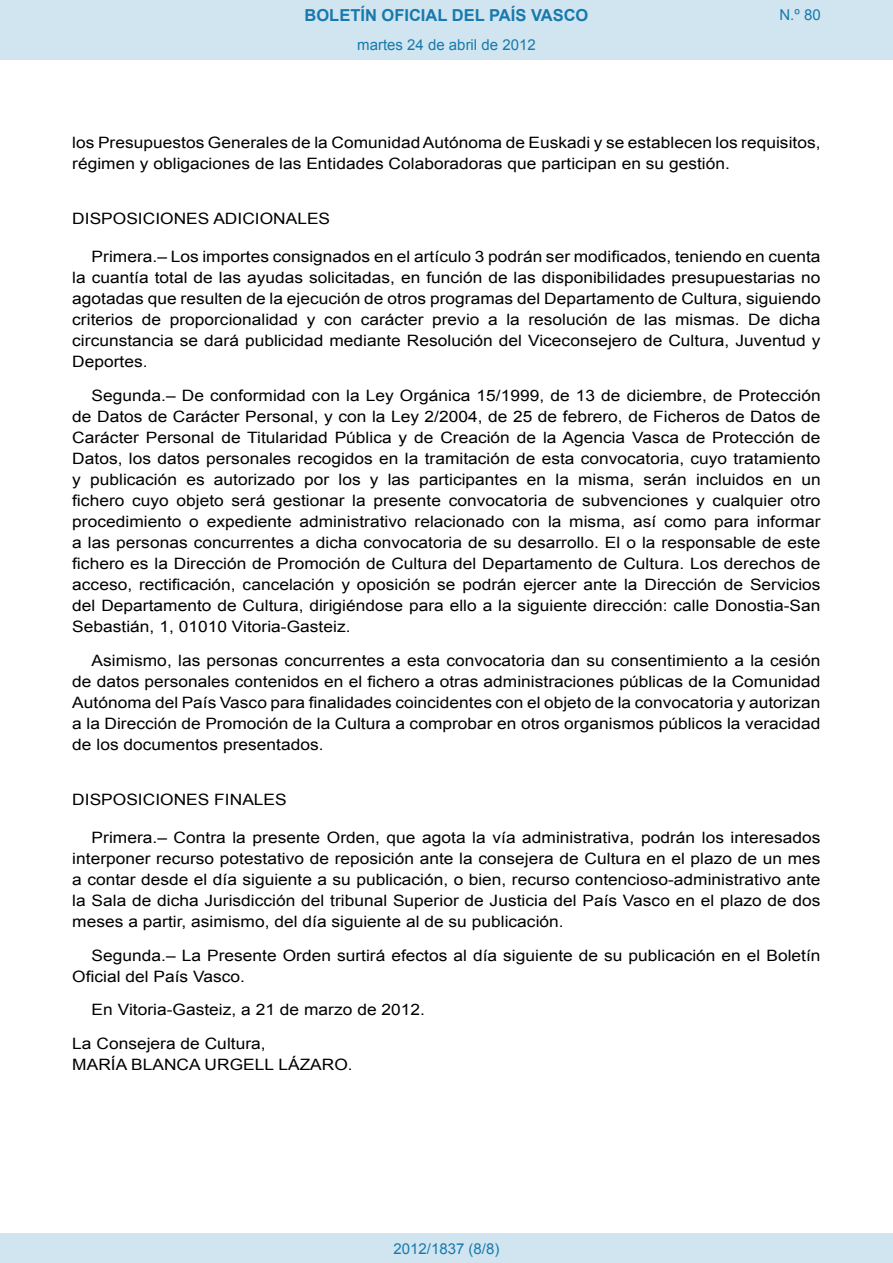
<style>
.page{position:relative;width:893px;height:1263px;background:#fff}
.page>*{position:absolute;margin:0;border:0;box-sizing:border-box;transform-origin:0 0}
.t1{font:700 16.5px "Arial";color:#1879ad}
.BOPVDetalle{font:15.6px/21px "Arial";color:#000;text-align:justify;scale:1.11 1}
.BOPVDisposicion{font:15.6px "Arial";color:#000;scale:1.11 1}
.BOPVFirmaLugFec{font:15.6px "Arial";color:#000;scale:1.11 1}
.BOPVFirmaNombre{font:15.6px "Arial";color:#000;scale:1.11 1}
.BOPVFirmaPuesto{font:15.6px "Arial";color:#000;scale:1.11 1}
.Paginacion_Centro{font:15px "Arial";color:#1879ad}
</style>
<div class="page">
<div style="left:0;top:0;width:893px;height:60px;background:#d0e5f0"></div>
<div style="left:0;top:1233px;width:893px;height:30px;background:#d0e5f0"></div>
<p class="t1" style="left:305px;top:4px;width:285px">BOLETÍN OFICIAL DEL PAÍS VASCO</p>
<p class="Paginacion_Centro" style="left:357px;top:35px;width:180px">martes 24 de abril de 2012</p>
<p class="Paginacion_Centro" style="left:779px;top:5px;width:43px">N.º 80</p>
<p class="BOPVDetalle" style="left:72px;top:132px;width:676px">los Presupuestos Generales de la Comunidad Autónoma de Euskadi y se establecen los requisitos, régimen y obligaciones de las Entidades Colaboradoras que participan en su gestión.</p>
<p class="BOPVDisposicion" style="left:72px;top:208px;width:234px">DISPOSICIONES ADICIONALES</p>
<p class="BOPVDetalle" style="left:72px;top:246px;width:676px;text-indent:19px">Primera.– Los importes consignados en el artículo 3 podrán ser modificados, teniendo en cuenta la cuantía total de las ayudas solicitadas, en función de las disponibilidades presupuestarias no agotadas que resulten de la ejecución de otros programas del Departamento de Cultura, siguiendo criterios de proporcionalidad y con carácter previo a la resolución de las mismas. De dicha circunstancia se dará publicidad mediante Resolución del Viceconsejero de Cultura, Juventud y Deportes.</p>
<p class="BOPVDetalle" style="left:72px;top:385px;width:676px;text-indent:19px">Segunda.– De conformidad con la Ley Orgánica 15/1999, de 13 de diciembre, de Protección de Datos de Carácter Personal, y con la Ley 2/2004, de 25 de febrero, de Ficheros de Datos de Carácter Personal de Titularidad Pública y de Creación de la Agencia Vasca de Protección de Datos, los datos personales recogidos en la tramitación de esta convocatoria, cuyo tratamiento y publicación es autorizado por los y las participantes en la misma, serán incluidos en un fichero cuyo objeto será gestionar la presente convocatoria de subvenciones y cualquier otro procedimiento o expediente administrativo relacionado con la misma, así como para informar a las personas concurrentes a dicha convocatoria de su desarrollo. El o la responsable de este fichero es la Dirección de Promoción de Cultura del Departamento de Cultura. Los derechos de acceso, rectificación, cancelación y oposición se podrán ejercer ante la Dirección de Servicios del Departamento de Cultura, dirigiéndose para ello a la siguiente dirección: calle Donostia-San Sebastián, 1, 01010 Vitoria-Gasteiz.</p>
<p class="BOPVDetalle" style="left:72px;top:650px;width:676px;text-indent:19px">Asimismo, las personas concurrentes a esta convocatoria dan su consentimiento a la cesión de datos personales contenidos en el fichero a otras administraciones públicas de la Comunidad Autónoma del País Vasco para finalidades coincidentes con el objeto de la convocatoria y autorizan a la Dirección de Promoción de la Cultura a comprobar en otros organismos públicos la veracidad de los documentos presentados.</p>
<p class="BOPVDisposicion" style="left:72px;top:789px;width:195px">DISPOSICIONES FINALES</p>
<p class="BOPVDetalle" style="left:72px;top:827px;width:676px;text-indent:19px">Primera.– Contra la presente Orden, que agota la vía administrativa, podrán los interesados interponer recurso potestativo de reposición ante la consejera de Cultura en el plazo de un mes a contar desde el día siguiente a su publicación, o bien, recurso contencioso-administrativo ante la Sala de dicha Jurisdicción del tribunal Superior de Justicia del País Vasco en el plazo de dos meses a partir, asimismo, del día siguiente al de su publicación.</p>
<p class="BOPVDetalle" style="left:72px;top:945px;width:676px;text-indent:19px">Segunda.– La Presente Orden surtirá efectos al día siguiente de su publicación en el Boletín<br>Oficial del País Vasco.</p>
<p class="BOPVFirmaLugFec" style="left:92px;top:999px;width:302px">En Vitoria-Gasteiz, a 21 de marzo de 2012.</p>
<p class="BOPVFirmaPuesto" style="left:72px;top:1033px;width:176px">La Consejera de Cultura,</p>
<p class="BOPVFirmaNombre" style="left:72px;top:1054px;width:254px">MARÍA BLANCA URGELL LÁZARO.</p>
<p class="Paginacion_Centro" style="left:393px;top:1238px;width:107px">2012/1837 (8/8)</p>
</div>
